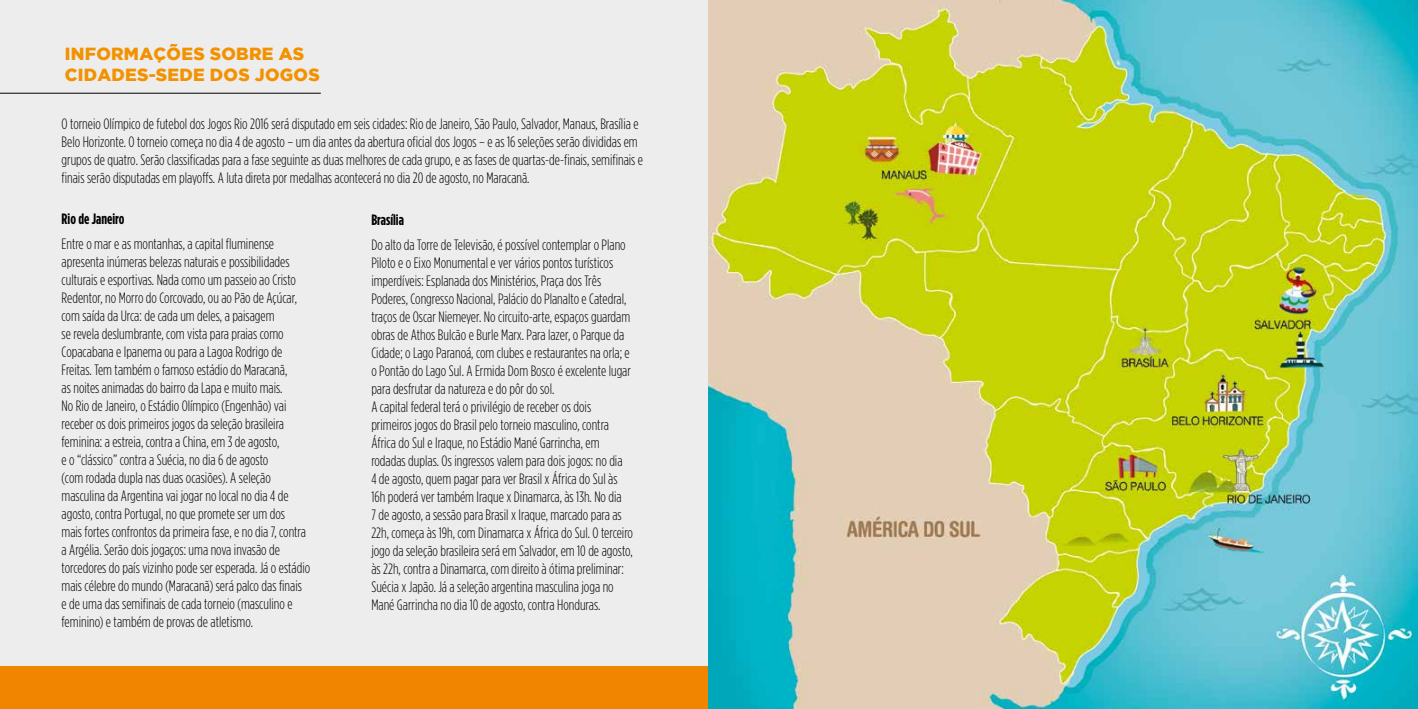
<style>
.page{position:relative;width:1418px;height:709px;background:#fff}
.page>*{position:absolute;margin:0;border:0;box-sizing:border-box;transform-origin:0 0}
.t1{font:900 17.5px/21px "Gotham";letter-spacing:.015em;color:#f39200}
.t2{font:300 condensed 15px/18px "Gotham HTF";color:#000}
.t3{font:700 condensed 15px "Gotham HTF";color:#000}
</style>
<div class="page">
<div style="left:0;top:0;width:1417px;height:709px;background:#ededed"></div>
<div style="left:0;top:666px;width:1417px;height:43px;background:#f18500"></div>
<img style="left:709px;top:0;width:708px;height:709px">
<hr style="left:0;top:93px;width:321px;height:1px;background:#000">
<p class="t1" style="left:65px;top:43px;width:256px">INFORMAÇÕES SOBRE AS<br>CIDADES-SEDE DOS JOGOS</p>
<p class="t2" style="left:62px;top:114px;width:583px">O torneio Olímpico de futebol dos Jogos Rio 2016 será disputado em seis cidades: Rio de Janeiro, São Paulo, Salvador, Manaus, Brasília e Belo Horizonte. O torneio começa no dia 4 de agosto – um dia antes da abertura oficial dos Jogos – e as 16 seleções serão divididas em grupos de quatro. Serão classificadas para a fase seguinte as duas melhores de cada grupo, e as fases de quartas-de-finais, semifinais e finais serão disputadas em playoffs. A luta direta por medalhas acontecerá no dia 20 de agosto, no Maracanã.</p>
<p class="t3" style="left:62px;top:210px;width:64px">Rio de Janeiro</p>
<p class="t2" style="left:62px;top:234px;width:250px">Entre o mar e as montanhas, a capital fluminense apresenta inúmeras belezas naturais e possibilidades culturais e esportivas. Nada como um passeio ao Cristo Redentor, no Morro do Corcovado, ou ao Pão de Açúcar, com saída da Urca: de cada um deles, a paisagem<br>se revela deslumbrante, com vista para praias como Copacabana e Ipanema ou para a Lagoa Rodrigo de Freitas. Tem também o famoso estádio do Maracanã,<br>as noites animadas do bairro da Lapa e muito mais.<br>No Rio de Janeiro, o Estádio Olímpico (Engenhão) vai receber os dois primeiros jogos da seleção brasileira feminina: a estreia, contra a China, em 3 de agosto,<br>e o “clássico” contra a Suécia, no dia 6 de agosto<br>(com rodada dupla nas duas ocasiões). A seleção masculina da Argentina vai jogar no local no dia 4 de agosto, contra Portugal, no que promete ser um dos<br>mais fortes confrontos da primeira fase, e no dia 7, contra a Argélia. Serão dois jogaços: uma nova invasão de torcedores do país vizinho pode ser esperada. Já o estádio mais célebre do mundo (Maracanã) será palco das finais e de uma das semifinais de cada torneio (masculino e feminino) e também de provas de atletismo.</p>
<p class="t3" style="left:371px;top:211px;width:34px">Brasília</p>
<p class="t2" style="left:371px;top:235px;width:263px">Do alto da Torre de Televisão, é possível contemplar o Plano Piloto e o Eixo Monumental e ver vários pontos turísticos imperdíveis: Esplanada dos Ministérios, Praça dos Três Poderes, Congresso Nacional, Palácio do Planalto e Catedral, traços de Oscar Niemeyer. No circuito-arte, espaços guardam obras de Athos Bulcão e Burle Marx. Para lazer, o Parque da Cidade; o Lago Paranoá, com clubes e restaurantes na orla; e o Pontão do Lago Sul. A Ermida Dom Bosco é excelente lugar para desfrutar da natureza e do pôr do sol.<br>A capital federal terá o privilégio de receber os dois primeiros jogos do Brasil pelo torneio masculino, contra África do Sul e Iraque, no Estádio Mané Garrincha, em rodadas duplas. Os ingressos valem para dois jogos: no dia<br>4 de agosto, quem pagar para ver Brasil x África do Sul às 16h poderá ver também Iraque x Dinamarca, às 13h. No dia<br>7 de agosto, a sessão para Brasil x Iraque, marcado para as 22h, começa às 19h, com Dinamarca x África do Sul. O terceiro jogo da seleção brasileira será em Salvador, em 10 de agosto, às 22h, contra a Dinamarca, com direito à ótima preliminar:<br>Suécia x Japão. Já a seleção argentina masculina joga no Mané Garrincha no dia 10 de agosto, contra Honduras.</p>
</div>
